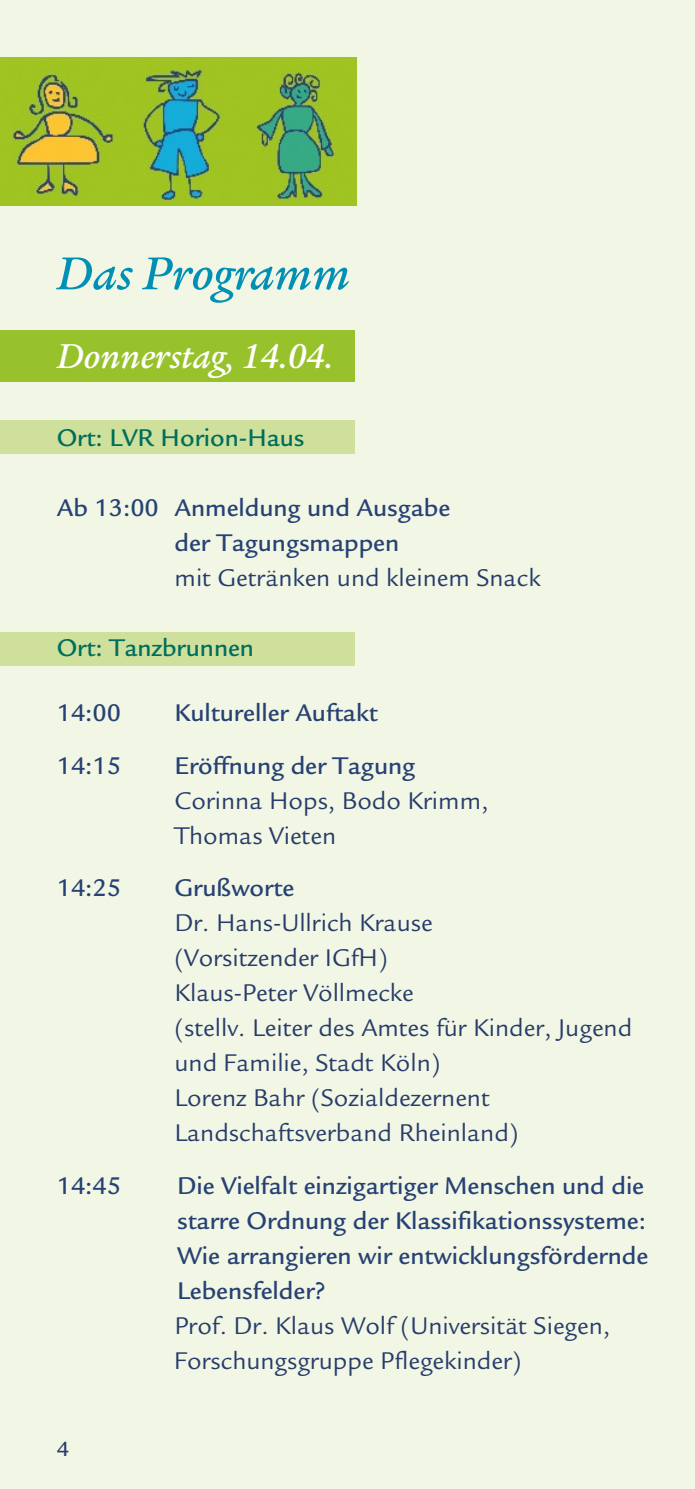
<style>
.page{position:relative;width:695px;height:1489px;background:#fff}
.page>*{position:absolute;margin:0;border:0;box-sizing:border-box;transform-origin:0 0}
.t1{font:italic 500 50px "Legacy Serif";color:#0090b6}
.t2{font:italic 500 37.5px "Legacy Serif";color:#fff}
.t3{font:26.25px/35px "Legacy Sans";color:#263c6a}
.t4{font:500 26.25px/35px "Legacy Sans";color:#264174}
.t5{font:500 26.25px "Legacy Sans";color:#006e5c}
.t6{font:500 22.5px "Legacy Sans";color:#263c6a}
</style>
<div class="page">
<div style="left:0;top:0;width:694px;height:1488px;background:#f2f6e4"></div>
<div style="left:0;top:631px;width:354px;height:34px;background:#cfe09c"></div>
<div style="left:0;top:420px;width:354px;height:34px;background:#cfe09c"></div>
<div style="left:0;top:331px;width:354px;height:51px;background:#97c22c"></div>
<img style="left:0;top:58px;width:356px;height:147px">
<h1 class="t1" style="left:57px;top:245px;width:295px">Das Programm</h1>
<h2 class="t2" style="left:57px;top:335px;width:278px">Donnerstag, 14.04.</h2>
<p class="t5" style="left:57px;top:422px;width:249px">Ort: LVR Horion-Haus</p>
<p class="t4" style="left:174px;top:490px;width:277px;text-indent:-118px">Ab 13:00 Anmeldung und Ausgabe der Tagungsmappen</p>
<p class="t3" style="left:174px;top:560px;width:367px">mit Getränken und kleinem Snack</p>
<p class="t5" style="left:57px;top:632px;width:199px">Ort: Tanzbrunnen</p>
<p class="t4" style="left:57px;top:695px;width:66px">14:00</p>
<p class="t4" style="left:174px;top:695px;width:204px">Kultureller Auftakt</p>
<p class="t4" style="left:57px;top:747px;width:66px">14:15</p>
<p class="t4" style="left:174px;top:747px;width:242px">Eröffnung der Tagung</p>
<p class="t3" style="left:174px;top:782px;width:315px">Corinna Hops, Bodo Krimm,<br>Thomas Vieten</p>
<p class="t4" style="left:57px;top:870px;width:66px">14:25</p>
<p class="t4" style="left:174px;top:870px;width:121px">Grußworte</p>
<p class="t3" style="left:174px;top:905px;width:459px">Dr. Hans-Ullrich Krause<br>(Vorsitzender IGfH)<br>Klaus-Peter Völlmecke<br>(stellv. Leiter des Amtes für Kinder, Jugend und Familie, Stadt Köln)<br>Lorenz Bahr (Sozialdezernent<br>Landschaftsverband Rheinland)</p>
<p class="t4" style="left:57px;top:1167px;width:66px">14:45</p>
<p class="t4" style="left:177px;top:1167px;width:472px">Die Vielfalt einzigartiger Menschen und die starre Ordnung der Klassifikationssysteme:<br>Wie arrangieren wir entwicklungsfördernde Lebensfelder?</p>
<p class="t3" style="left:174px;top:1307px;width:437px">Prof. Dr. Klaus Wolf (Universität Siegen,<br>Forschungsgruppe Pflegekinder)</p>
<p class="t6" style="left:57px;top:1435px;width:14px">4</p>
</div>
